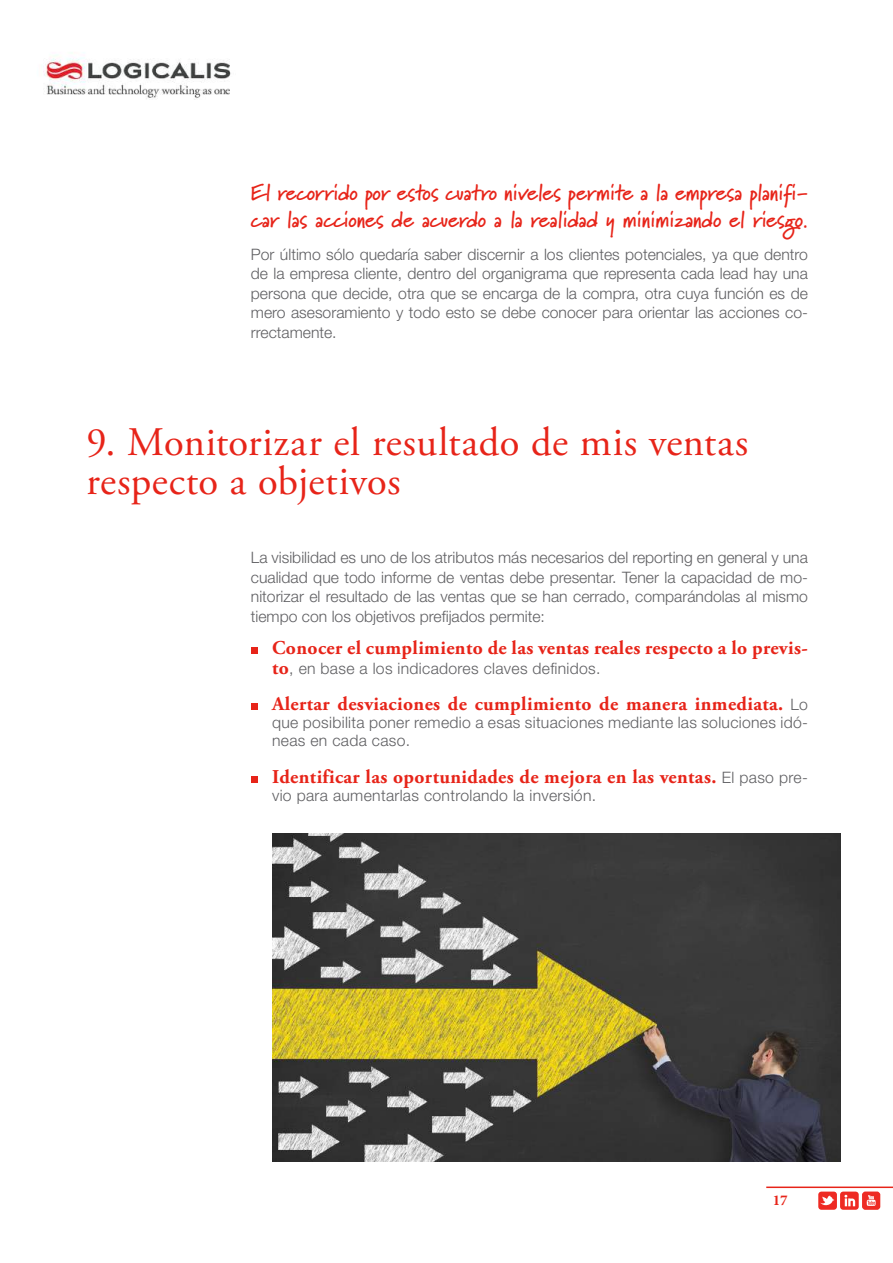
<style>
.page{position:relative;width:893px;height:1263px;background:#fff}
.page>*{position:absolute;margin:0;border:0;box-sizing:border-box;transform-origin:0 0}
.t1{font:40.5px/39px "Adobe Garamond Pro";letter-spacing:.015em;color:#e72419}
.t2{font:700 22.5px/27px "Marydale";letter-spacing:-.01em;color:#e72419}
.t3{font:700 19.5px "Adobe Garamond Pro";letter-spacing:.02em;color:#e72419}
.t4{font:300 15.75px/19.5px "Helvetica Neue LT Std";letter-spacing:.02em;color:#5f5f62;text-align:justify}
.t5{font:700 15px "Minion Pro";color:#e72419}
.s1{font-family:"Adobe Garamond Pro";font-weight:700;font-size:19.5px;color:#e72419}
.s2{font-family:"Helvetica Neue LT Std";font-weight:300;font-size:15.75px;color:#5f5f62}
</style>
<div class="page">
<img style="left:43px;top:52px;width:188px;height:48px">
<hr style="left:766px;top:1186px;width:127px;height:2px;background:#e72419">
<svg style="left:818px;top:1192px;width:41px;height:18px"></svg>
<div style="left:862px;top:1191px;width:18px;height:19px;background:#ee2a23;border-radius:3px"></div>
<svg style="left:867px;top:1195px;width:9px;height:11px"></svg>
<svg style="left:251px;top:648px;width:6px;height:6px"></svg>
<svg style="left:251px;top:704px;width:6px;height:6px"></svg>
<div style="left:251px;top:776px;width:6px;height:7px;background:#e72419"></div>
<img style="left:273px;top:834px;width:567px;height:327px">
<h2 class="t2" style="left:251px;top:179px;width:559px">El recorrido por estos cuatro niveles permite a la empresa planifi&shy;car las acciones de acuerdo a la realidad y minimizando el riesgo.</h2>
<p class="t4" style="left:251px;top:244px;width:559px">Por último sólo quedaría saber discernir a los clientes potenciales, ya que dentro de la empresa cliente, dentro del organigrama que representa cada lead hay una persona que decide, otra que se encarga de la compra, otra cuya función es de mero asesoramiento y todo esto se debe conocer para orientar las acciones co&shy;rrectamente.</p>
<h1 class="t1" style="left:86px;top:424px;width:663px">9. Monitorizar el resultado de mis ventas respecto a objetivos</h1>
<p class="t4" style="left:251px;top:548px;width:559px">La visibilidad es uno de los atributos más necesarios del reporting en general y una cualidad que todo informe de ventas debe presentar. Tener la capacidad de mo&shy;nitorizar el resultado de las ventas que se han cerrado, comparándolas al mismo tiempo con los objetivos prefijados permite:</p>
<p class="t3" style="left:272px;top:637px;width:537px">Conocer el cumplimiento de las ventas reales respecto a lo previs-</p>
<p class="t4" style="left:272px;top:658px;width:330px"><span class="s1">to</span>, en base a los indicadores claves definidos.</p>
<p class="t3" style="left:272px;top:693px;width:537px">Alertar desviaciones de cumplimiento de manera inmediata. <span class="s2">Lo</span></p>
<p class="t4" style="left:272px;top:713px;width:537px;line-height:18px">que posibilita poner remedio a esas situaciones mediante las soluciones idó&shy;neas en cada caso.</p>
<p class="t3" style="left:272px;top:765px;width:537px">Identificar las oportunidades de mejora en las ventas. <span class="s2">El paso pre-</span></p>
<p class="t4" style="left:272px;top:785px;width:326px">vio para aumentarlas controlando la inversión.</p>
<p class="t5" style="left:773px;top:1189px;width:16px">17</p>
</div>
